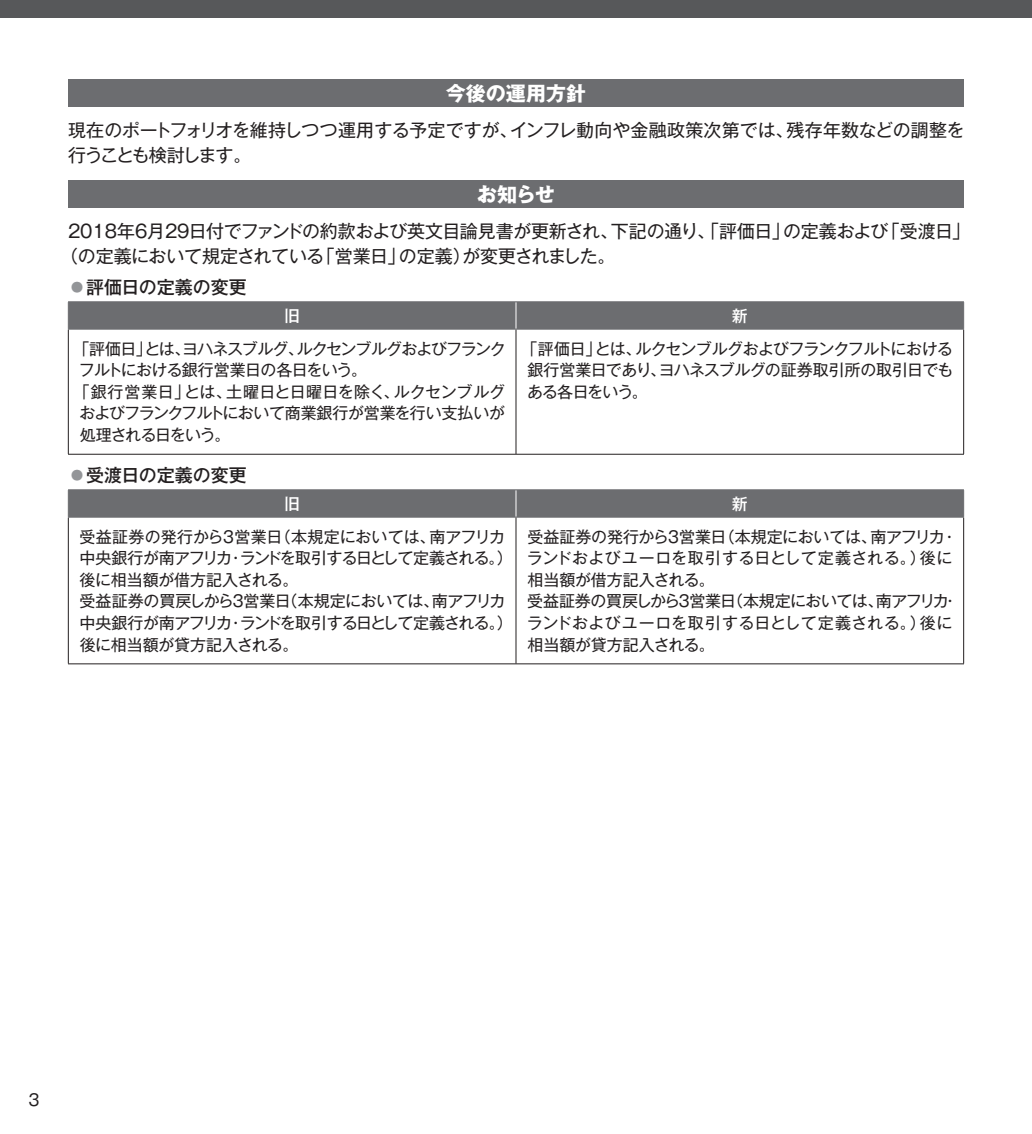
<style>
.page{position:relative;width:1032px;height:1134px;background:#fff}
.page>*{position:absolute;margin:0;border:0;box-sizing:border-box;transform-origin:0 0}
.t1{font:700 20px "Gothic MB101 Pr 5";color:#fff}
.t2{font:18px/25px "Gothic MB101 Pr 5";letter-spacing:-.015em;color:#231f20}
.t3{font:500 18px "Gothic MB101 Pr 5";color:#231f20}
.t4{font:16px/21.6px "Gothic MB101 Pr 5";letter-spacing:-.025em;color:#231f20}
.t5{font:16px "Gothic MB101 Pr 5";letter-spacing:-.07em;color:#231f20}
.t6{font:16px "Gothic MB101 Pr 5";letter-spacing:.005em;color:#231f20}
.t7{font:16px "Gothic MB101 Pr 5";letter-spacing:-.065em;color:#231f20}
.t8{font:500 16px "Gothic MB101 Pr 5";color:#fff}
.s1{color:#939598}
</style>
<div class="page">
<div style="left:0;top:0;width:1032px;height:17px;background:#57585a"></div>
<div style="left:68px;top:79px;width:896px;height:28px;background:#6c6d70"></div>
<div style="left:68px;top:181px;width:896px;height:27px;background:#6c6d70"></div>
<hr style="left:68px;top:329px;width:1px;height:125px;background:#231f20">
<hr style="left:516px;top:329px;width:1px;height:125px;background:#231f20">
<hr style="left:963px;top:329px;width:1px;height:125px;background:#231f20">
<hr style="left:68px;top:454px;width:448px;height:1px;background:#231f20">
<hr style="left:516px;top:454px;width:448px;height:1px;background:#231f20">
<hr style="left:516px;top:301px;width:448px;height:1px;background:#6c6d70">
<hr style="left:516px;top:329px;width:448px;height:1px;background:#6c6d70">
<hr style="left:68px;top:301px;width:448px;height:1px;background:#6c6d70">
<div style="left:68px;top:302px;width:896px;height:27px;background:#6c6d70"></div>
<hr style="left:68px;top:329px;width:448px;height:1px;background:#6c6d70">
<hr style="left:68px;top:517px;width:1px;height:146px;background:#231f20">
<hr style="left:516px;top:517px;width:1px;height:146px;background:#231f20">
<hr style="left:963px;top:517px;width:1px;height:146px;background:#231f20">
<hr style="left:68px;top:663px;width:448px;height:1px;background:#231f20">
<hr style="left:516px;top:663px;width:448px;height:1px;background:#231f20">
<hr style="left:516px;top:489px;width:448px;height:1px;background:#6c6d70">
<hr style="left:516px;top:517px;width:448px;height:1px;background:#6c6d70">
<hr style="left:68px;top:489px;width:448px;height:1px;background:#6c6d70">
<div style="left:68px;top:490px;width:896px;height:27px;background:#6c6d70"></div>
<hr style="left:68px;top:517px;width:448px;height:1px;background:#6c6d70">
<p class="t1" style="left:446px;top:76px;width:142px">今後の運用方針</p>
<p class="t2" style="left:68px;top:116px;width:898px">現在のポートフォリオを維持しつつ運用する予定ですが、インフレ動向や金融政策次第では、残存年数などの調整を行うことも検討します。</p>
<p class="t1" style="left:477px;top:178px;width:79px">お知らせ</p>
<p class="t2" style="left:60px;top:217px;width:912px;text-indent:8px">2018年6月29日付でファンドの約款および英文目論見書が更新され、下記の通り、「評価日」の定義および「受渡日」（の定義において規定されている「営業日」の定義）が変更されました。</p>
<p class="t3" style="left:68px;top:272px;width:180px"><span class="s1">◦</span>評価日の定義の変更</p>
<p class="t8" style="left:284px;top:302px;width:17px">旧</p>
<p class="t8" style="left:732px;top:302px;width:17px">新</p>
<p class="t5" style="left:73px;top:335px;width:434px">「評価日」とは、ヨハネスブルグ、ルクセンブルグおよびフランク</p>
<p class="t4" style="left:79px;top:358px;width:290px">フルトにおける銀行営業日の各日をいう。</p>
<p class="t6" style="left:74px;top:378px;width:433px">「銀行営業日」とは、土曜日と日曜日を除く、ルクセンブルグ</p>
<p class="t4" style="left:80px;top:401px;width:427px">およびフランクフルトにおいて商業銀行が営業を行い支払いが</p>
<p class="t7" style="left:80px;top:422px;width:152px">処理される日をいう。</p>
<p class="t4" style="left:527px;top:336px;width:428px;text-align:justify;text-indent:-5px">「評価日」とは、ルクセンブルグおよびフランクフルトにおける銀行営業日であり、ヨハネスブルグの証券取引所の取引日でもある各日をいう。</p>
<p class="t3" style="left:68px;top:460px;width:180px"><span class="s1">◦</span>受渡日の定義の変更</p>
<p class="t8" style="left:284px;top:490px;width:17px">旧</p>
<p class="t8" style="left:732px;top:490px;width:17px">新</p>
<p class="t4" style="left:80px;top:524px;width:435px">受益証券の発行から３営業日（本規定においては、南アフリカ中央銀行が南アフリカ・ランドを取引する日として定義される。）後に相当額が借方記入される。<br>受益証券の買戻しから３営業日（本規定においては、南アフリカ中央銀行が南アフリカ・ランドを取引する日として定義される。）後に相当額が貸方記入される。</p>
<p class="t4" style="left:527px;top:524px;width:433px">受益証券の発行から３営業日（本規定においては、南アフリカ・ランドおよびユーロを取引する日として定義される。）後に相当額が借方記入される。<br>受益証券の買戻しから３営業日（本規定においては、南アフリカ・ランドおよびユーロを取引する日として定義される。）後に相当額が貸方記入される。</p>
<p class="t4" style="left:29px;top:1088px;width:12px">3</p>
</div>
